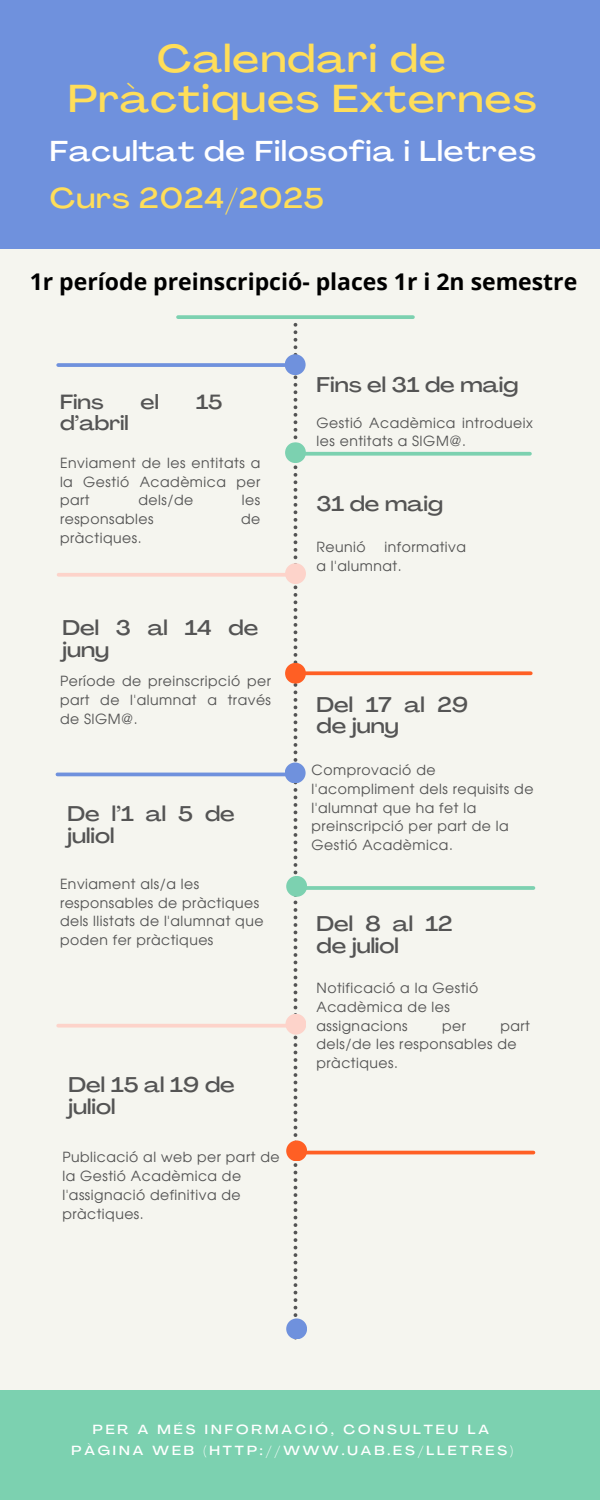
<style>
.page{position:relative;width:600px;height:1500px;background:#f5f5ef}
.page>*{position:absolute;margin:0;border:0;box-sizing:border-box;transform-origin:0 0}
.t1{font:500 expanded 38.4px/39.8px "Agrandir";letter-spacing:.035em;color:#ffde59;text-align:center}
.t2{font:500 expanded 28.4px/47.2px "Agrandir";letter-spacing:.035em;color:#fff}
.t3{font:700 23px "Open Sans";color:#000}
.t4{font:500 expanded 21px/21.8px "Agrandir";color:#545454}
.t5{font:500 expanded 20.2px "Agrandir";color:#545454}
.t6{font:14px/18.8px "Evolventa";letter-spacing:.035em;color:#545454}
.t7{font:500 expanded 13.1px/20.2px "Agrandir";letter-spacing:.225em;color:#fff;text-align:center}
.s1{color:#ffde59}
</style>
<div class="page">
<div style="left:0;top:0;width:600px;height:249px;background:#6f91dd"></div>
<div style="left:0;top:1390px;width:600px;height:110px;background:#7cd1b0"></div>
<svg style="left:294px;top:323px;width:3px;height:1017px"></svg>
<svg style="left:58px;top:363px;width:227px;height:4px"></svg>
<div style="left:285px;top:354px;width:21px;height:21px;background:#6f91dd"></div>
<svg style="left:306px;top:452px;width:224px;height:4px"></svg>
<div style="left:285px;top:442px;width:21px;height:21px;background:#7cd1b0"></div>
<svg style="left:306px;top:671px;width:225px;height:4px"></svg>
<svg style="left:285px;top:663px;width:21px;height:21px"></svg>
<hr style="left:299px;top:886px;width:234px;height:4px;background:#82d2b3">
<div style="left:286px;top:876px;width:21px;height:21px;background:#7cd1b0"></div>
<hr style="left:299px;top:1151px;width:234px;height:3px;background:#ff5f24">
<svg style="left:286px;top:1140px;width:21px;height:21px"></svg>
<svg style="left:59px;top:573px;width:226px;height:4px"></svg>
<div style="left:285px;top:563px;width:21px;height:21px;background:#fdd3ca"></div>
<hr style="left:57px;top:773px;width:235px;height:3px;background:#6f91dd">
<div style="left:285px;top:763px;width:21px;height:20px;background:#6f91dd"></div>
<svg style="left:58px;top:1024px;width:227px;height:4px"></svg>
<div style="left:285px;top:1014px;width:21px;height:21px;background:#fdd3ca"></div>
<svg style="left:286px;top:1318px;width:21px;height:21px"></svg>
<svg style="left:178px;top:315px;width:235px;height:4px"></svg>
<p class="t1" style="left:68px;top:42px;width:470px">Calendari de<br>Pràctiques Externes</p>
<p class="t2" style="left:50px;top:130px;width:488px">Facultat de Filosofia i Lletres<br><span class="s1">Curs 2024/2025</span></p>
<p class="t3" style="left:30px;top:266px;width:549px">1r període preinscripció- places 1r i 2n semestre</p>
<p class="t5" style="left:60px;top:394px;width:45px">Fins</p>
<p class="t5" style="left:141px;top:394px;width:20px">el</p>
<p class="t5" style="left:196px;top:394px;width:28px">15</p>
<p class="t5" style="left:60px;top:415px;width:70px">d’abril</p>
<h2 class="t6" style="left:60px;top:454px;width:202px;text-align:justify">Enviament de les entitats a la Gestió Acadèmica per part</h2>
<h2 class="t6" style="left:138px;top:492px;width:56px">dels/de</h2>
<h2 class="t6" style="left:242px;top:492px;width:20px">les</h2>
<h2 class="t6" style="left:60px;top:511px;width:95px">responsables</h2>
<h2 class="t6" style="left:241px;top:511px;width:21px">de</h2>
<h2 class="t6" style="left:60px;top:529px;width:83px">pràctiques.</h2>
<p class="t4" style="left:62px;top:619px;width:198px">Del 3 al 14 de juny</p>
<h3 class="t6" style="left:60px;top:673px;width:213px;text-align:justify">Període de preinscripció per part de l'alumnat a través de SIGM@.</h3>
<p class="t4" style="left:67px;top:805px;width:169px">De l’1 al 5 de juliol</p>
<p class="t6" style="left:60px;top:875px;width:205px">Enviament als/a les responsables de pràctiques dels llistats de l'alumnat que poden fer pràctiques</p>
<h3 class="t4" style="left:69px;top:1076px;width:168px">Del 15 al 19 de juliol</h3>
<p class="t6" style="left:62px;top:1149px;width:219px">Publicació al web per part de la Gestió Acadèmica de l'assignació definitiva de pràctiques.</p>
<h3 class="t4" style="left:317px;top:376px;width:203px">Fins el 31 de maig</h3>
<h3 class="t6" style="left:317px;top:414px;width:218px">Gestió Acadèmica introdueix les entitats a SIGM@.</h3>
<p class="t4" style="left:317px;top:494px;width:128px">31 de maig</p>
<h1 class="t6" style="left:317px;top:538px;width:51px">Reunió</h1>
<h1 class="t6" style="left:317px;top:538px;width:151px;text-indent:68px">informativa a l'alumnat.</h1>
<p class="t4" style="left:317px;top:695px;width:153px">Del 17 al 29 de juny</p>
<p class="t6" style="left:312px;top:761px;width:125px">Comprovació de</p>
<h3 class="t6" style="left:312px;top:780px;width:223px">l'acompliment dels requisits de l'alumnat que ha fet la preinscripció per part de la<br>Gestió Acadèmica.</h3>
<h3 class="t4" style="left:317px;top:915px;width:137px">Del 8 al 12 de juliol</h3>
<h3 class="t6" style="left:317px;top:980px;width:163px">Notificació a la Gestió<br>Acadèmica de les</h3>
<p class="t6" style="left:317px;top:1017px;width:93px">assignacions</p>
<p class="t6" style="left:442px;top:1017px;width:25px">per</p>
<p class="t6" style="left:317px;top:1017px;width:215px;text-indent:184px">part dels/de les responsables de</p>
<h4 class="t6" style="left:317px;top:1055px;width:83px">pràctiques.</h4>
<h3 class="t7" style="left:72px;top:1421px;width:443px">PER A MÉS INFORMACIÓ, CONSULTEU LA<br>PÀGINA WEB (HTTP://WWW.UAB.ES/LLETRES)</h3>
</div>
